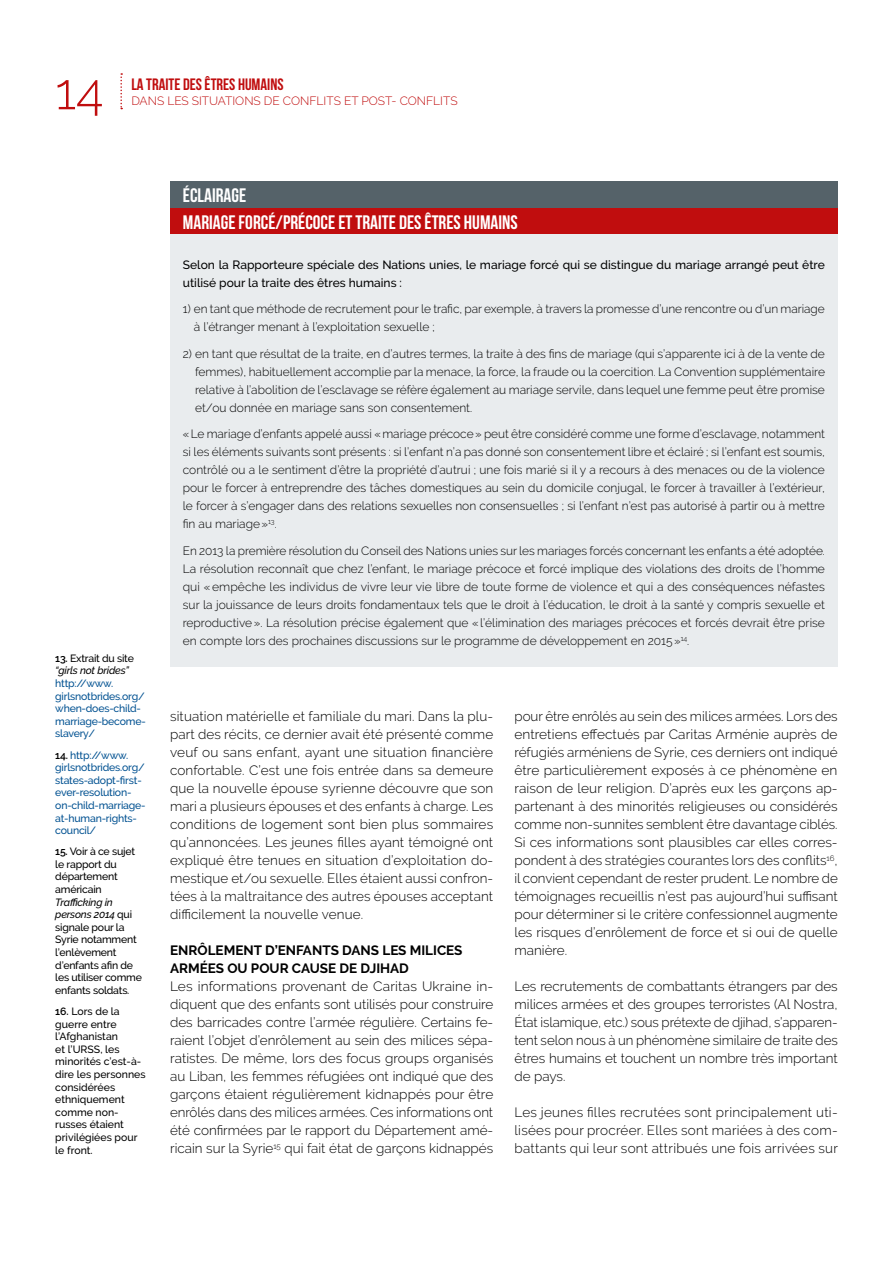
<style>
.page{position:relative;width:893px;height:1263px;background:#fff}
.page>*{position:absolute;margin:0;border:0;box-sizing:border-box;transform-origin:0 0}
.t1{font:300 51px "Raleway";color:#c00d0e}
.t2{font:700 19.5px/26.5px "Bebas Neue";color:#fff}
.t3{font:700 16.5px "Bebas Neue";color:#c00d0e}
.t4{font:300 13.5px/18px "Raleway";color:#000;text-align:justify}
.t5{font:700 13.5px/18px "Raleway";color:#000}
.t6{font:300 12px/18px "Raleway";color:#000;text-align:justify}
.t7{font:500 12px/18px "Raleway";color:#000}
.t8{font:300 12px "Raleway";color:#c00d0e}
.t9{font:500 10.5px/12.6px "Raleway";letter-spacing:-.01em;color:#000}
.t10{font:500 10.5px/12.6px "Raleway";letter-spacing:-.02em;color:#005191}
.t11{font:italic 500 10.5px/12.6px "Raleway";letter-spacing:-.02em;color:#000}
.s1{font-weight:600;font-style:normal}
.s2{font-style:normal}
.s3{font-weight:600;color:#000}
.s4{font-weight:600}
.s5{font-style:italic}
</style>
<div class="page">
<svg style="left:120px;top:73px;width:2px;height:36px"></svg>
<div style="left:170px;top:181px;width:668px;height:27px;background:#556269"></div>
<div style="left:170px;top:208px;width:668px;height:27px;background:#c00d0e"></div>
<div style="left:170px;top:235px;width:668px;height:432px;background:#e9ecee"></div>
<h1 class="t1" style="left:55px;top:62px;width:50px">14</h1>
<p class="t3" style="left:131px;top:75px;width:154px">LA TRAITE DES ÊTRES HUMAINS</p>
<p class="t8" style="left:131px;top:93px;width:328px">DANS LES SITUATIONS DE CONFLITS ET POST- CONFLITS</p>
<h2 class="t2" style="left:183px;top:182px;width:336px">ÉCLAIRAGE<br>MARIAGE FORCÉ/PRÉCOCE ET TRAITE DES ÊTRES HUMAINS</h2>
<p class="t7" style="left:183px;top:255px;width:644px">Selon la Rapporteure spéciale des Nations unies, le mariage forcé qui se distingue du mariage arrangé peut être utilisé pour la traite des êtres humains :</p>
<p class="t6" style="left:194px;top:300px;width:632px;text-indent:-11px">1) en tant que méthode de recrutement pour le trafic, par exemple, à travers la promesse d’une rencontre ou d’un mariage à l’étranger menant à l’exploitation sexuelle ;</p>
<p class="t6" style="left:195px;top:344px;width:631px;text-indent:-12px">2) en tant que résultat de la traite, en d’autres termes, la traite à des fins de mariage (qui s’apparente ici à de la vente de femmes), habituellement accomplie par la menace, la force, la fraude ou la coercition. La Convention supplémentaire relative à l’abolition de l’esclavage se réfère également au mariage servile, dans lequel une femme peut être promise et/ou donnée en mariage sans son consentement.</p>
<p class="t6" style="left:183px;top:425px;width:644px">«Le mariage d’enfants appelé aussi «mariage précoce» peut être considéré comme une forme d’esclavage, notamment si les éléments suivants sont présents : si l’enfant n’a pas donné son consentement libre et éclairé ; si l’enfant est soumis, contrôlé ou a le sentiment d’être la propriété d’autrui ; une fois marié si il y a recours à des menaces ou de la violence pour le forcer à entreprendre des tâches domestiques au sein du domicile conjugal, le forcer à travailler à l’extérieur, le forcer à s’engager dans des relations sexuelles non consensuelles ; si l’enfant n’est pas autorisé à partir ou à mettre fin au mariage»<sup>13</sup>.</p>
<p class="t6" style="left:183px;top:541px;width:644px">En 2013 la première résolution du Conseil des Nations unies sur les mariages forcés concernant les enfants a été adoptée.<br>La résolution reconnaît que chez l’enfant, le mariage précoce et forcé implique des violations des droits de l’homme qui «empêche les individus de vivre leur vie libre de toute forme de violence et qui a des conséquences néfastes sur la jouissance de leurs droits fondamentaux tels que le droit à l’éducation, le droit à la santé y compris sexuelle et reproductive». La résolution précise également que «l’élimination des mariages précoces et forcés devrait être prise en compte lors des prochaines discussions sur le programme de développement en 2015»<sup>14</sup>.</p>
<p class="t11" style="left:55px;top:652px;width:80px"><span class="s1">13.</span> <span class="s2">Extrait du site </span>“girls not brides”</p>
<p class="t10" style="left:55px;top:677px;width:92px">http://www. girlsnotbrides.org/ when-does-child&shy;marriage-become&shy;slavery/</p>
<p class="t10" style="left:55px;top:748px;width:92px"><span class="s3">14.</span> http://www. girlsnotbrides.org/ states-adopt-first&shy;ever-resolution&shy;on-child-marriage&shy;at-human-rights&shy;council/</p>
<p class="t9" style="left:55px;top:845px;width:81px"><span class="s4">15.</span> Voir à ce sujet le rapport du département américain</p>
<p class="t9" style="left:55px;top:896px;width:88px"><span class="s5">Trafficking in persons 2014</span> qui signale pour la<br>Syrie notamment l’enlèvement d’enfants afin de les utiliser comme enfants soldats.</p>
<p class="t9" style="left:55px;top:1005px;width:92px"><span class="s4">16.</span> Lors de la guerre entre l’Afghanistan<br>et l’URSS, les minorités c’est-à&shy;dire les personnes considérées ethniquement comme non&shy;russes étaient privilégiées pour le front.</p>
<p class="t4" style="left:170px;top:707px;width:325px">situation matérielle et familiale du mari. Dans la plu&shy;part des récits, ce dernier avait été présenté comme veuf ou sans enfant, ayant une situation financière confortable. C’est une fois entrée dans sa demeure que la nouvelle épouse syrienne découvre que son mari a plusieurs épouses et des enfants à charge. Les conditions de logement sont bien plus sommaires qu’annoncées. Les jeunes filles ayant témoigné ont expliqué être tenues en situation d’exploitation do&shy;mestique et/ou sexuelle. Elles étaient aussi confron&shy;tées à la maltraitance des autres épouses acceptant difficilement la nouvelle venue.</p>
<p class="t5" style="left:170px;top:942px;width:294px">ENRÔLEMENT D’ENFANTS DANS LES MILICES<br>ARMÉES OU POUR CAUSE DE DJIHAD</p>
<p class="t4" style="left:170px;top:977px;width:325px">Les informations provenant de Caritas Ukraine in&shy;diquent que des enfants sont utilisés pour construire des barricades contre l’armée régulière. Certains fe&shy;raient l’objet d’enrôlement au sein des milices sépa&shy;ratistes. De même, lors des focus groups organisés au Liban, les femmes réfugiées ont indiqué que des garçons étaient régulièrement kidnappés pour être enrôlés dans des milices armées. Ces informations ont été confirmées par le rapport du Département amé&shy;ricain sur la Syrie<sup>15</sup> qui fait état de garçons kidnappés</p>
<p class="t4" style="left:514px;top:707px;width:325px">pour être enrôlés au sein des milices armées. Lors des entretiens effectués par Caritas Arménie auprès de réfugiés arméniens de Syrie, ces derniers ont indiqué être particulièrement exposés à ce phénomène en raison de leur religion. D’après eux les garçons ap&shy;partenant à des minorités religieuses ou considérés comme non-sunnites semblent être davantage ciblés.<br>Si ces informations sont plausibles car elles corres&shy;pondent à des stratégies courantes lors des conflits<sup>16</sup>, il convient cependant de rester prudent. Le nombre de témoignages recueillis n’est pas aujourd’hui suffisant pour déterminer si le critère confessionnel augmente les risques d’enrôlement de force et si oui de quelle manière.</p>
<p class="t4" style="left:514px;top:977px;width:325px">Les recrutements de combattants étrangers par des milices armées et des groupes terroristes (Al Nostra, État islamique, etc.) sous prétexte de djihad, s’apparen&shy;tent selon nous à un phénomène similaire de traite des êtres humains et touchent un nombre très important de pays.</p>
<p class="t4" style="left:514px;top:1103px;width:325px">Les jeunes filles recrutées sont principalement uti&shy;lisées pour procréer. Elles sont mariées à des com&shy;battants qui leur sont attribués une fois arrivées sur</p>
</div>
